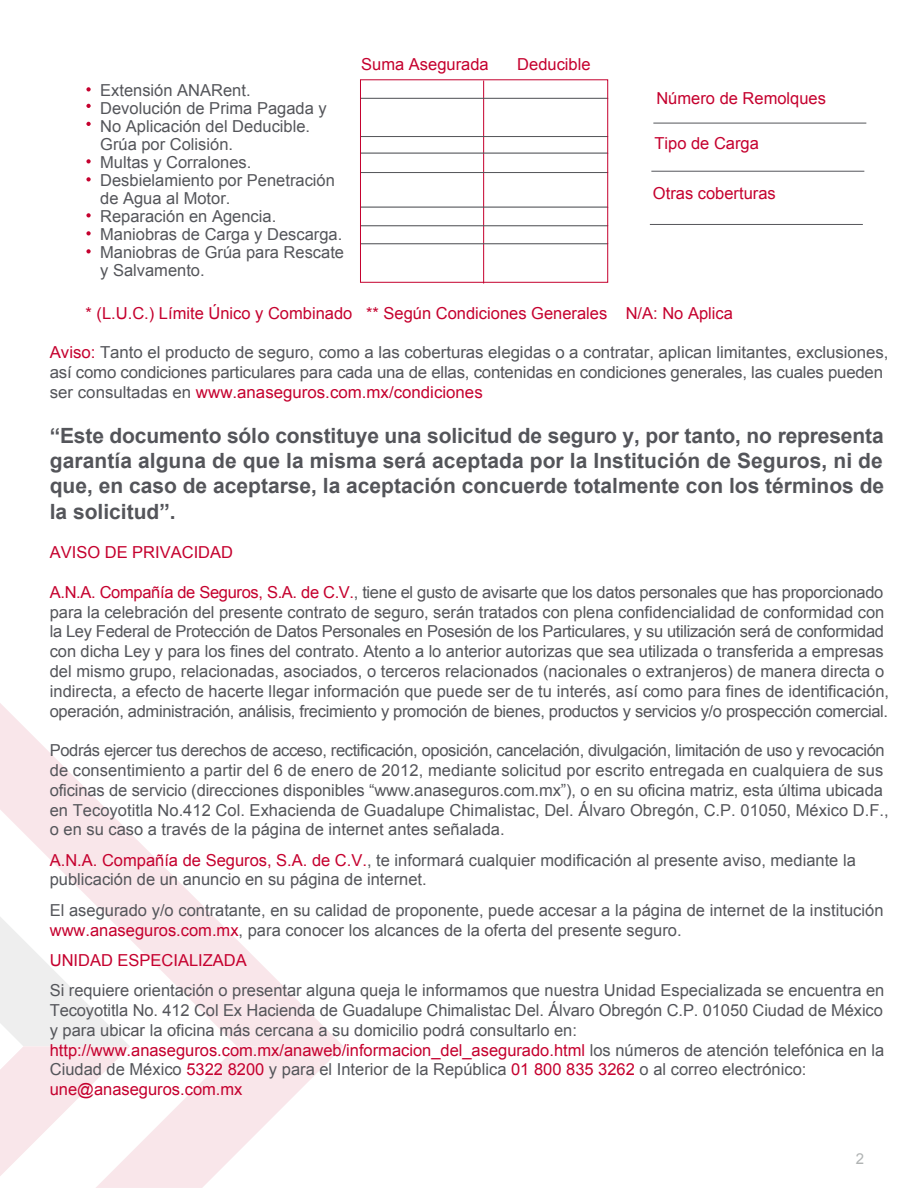
<style>
.page{position:relative;width:918px;height:1188px;background:#fff}
.page>*{position:absolute;margin:0;border:0;box-sizing:border-box;transform-origin:0 0}
.t1{font:700 21px/25.2px "Arial";color:#54555a;text-align:justify}
.t2{font:16.5px/19.8px "Arial";color:#54555a}
.t3{font:16.5px "Arial";color:#c5002e}
.t4{font:15px "Arial";color:#b0b3b3}
.s1{color:#c5002e}
</style>
<div class="page">
<svg style="left:0;top:703px;width:213px;height:213px"></svg>
<svg style="left:0;top:916px;width:343px;height:272px"></svg>
<hr style="left:483px;top:81px;width:1px;height:203px;background:#c5002e">
<hr style="left:361px;top:98px;width:247px;height:1px;background:#54555a">
<hr style="left:361px;top:136px;width:247px;height:1px;background:#54555a">
<hr style="left:361px;top:153px;width:247px;height:1px;background:#54555a">
<hr style="left:361px;top:172px;width:247px;height:1px;background:#54555a">
<hr style="left:361px;top:207px;width:247px;height:1px;background:#54555a">
<hr style="left:361px;top:226px;width:247px;height:1px;background:#54555a">
<hr style="left:361px;top:244px;width:247px;height:1px;background:#54555a">
<hr style="left:651px;top:171px;width:213px;height:1px;background:#54555a">
<hr style="left:653px;top:123px;width:213px;height:1px;background:#54555a">
<hr style="left:650px;top:224px;width:213px;height:1px;background:#54555a">
<div style="left:360px;top:79px;width:248px;height:204px;border:1px solid #c5002e"></div>
<svg style="left:86px;top:87px;width:5px;height:4px"></svg>
<svg style="left:86px;top:104px;width:5px;height:4px"></svg>
<svg style="left:86px;top:122px;width:5px;height:4px"></svg>
<svg style="left:86px;top:159px;width:5px;height:4px"></svg>
<svg style="left:86px;top:177px;width:5px;height:4px"></svg>
<svg style="left:86px;top:213px;width:5px;height:4px"></svg>
<svg style="left:86px;top:231px;width:5px;height:4px"></svg>
<svg style="left:86px;top:249px;width:5px;height:4px"></svg>
<p class="t2" style="left:100px;top:81px;width:245px;line-height:18px">Extensión ANARent.<br>Devolución de Prima Pagada y<br>No Aplicación del Deducible.<br>Grúa por Colisión.<br>Multas y Corralones.<br>Desbielamiento por Penetración de Agua al Motor.<br>Reparación en Agencia.<br>Maniobras de Carga y Descarga.<br>Maniobras de Grúa para Rescate y Salvamento.</p>
<p class="t3" style="left:361px;top:53px;width:129px">Suma Asegurada</p>
<p class="t3" style="left:517px;top:53px;width:75px">Deducible</p>
<p class="t3" style="left:656px;top:88px;width:171px">Número de Remolques</p>
<p class="t3" style="left:654px;top:132px;width:106px">Tipo de Carga</p>
<p class="t3" style="left:653px;top:182px;width:124px">Otras coberturas</p>
<p class="t3" style="left:86px;top:302px;width:649px">* (L.U.C.) Límite Único y Combinado ** Según Condiciones Generales N/A: No Aplica</p>
<p class="t2" style="left:50px;top:343px;width:840px"><span class="s1">Aviso:</span> Tanto el producto de seguro, como a las coberturas elegidas o a contratar, aplican limitantes, exclusiones, así como condiciones particulares para cada una de ellas, contenidas en condiciones generales, las cuales pueden ser consultadas en <span class="s1">www.anaseguros.com.mx/condiciones</span></p>
<p class="t1" style="left:50px;top:424px;width:836px">“Este documento sólo constituye una solicitud de seguro y, por tanto, no representa garantía alguna de que la misma será aceptada por la Institución de Seguros, ni de que, en caso de aceptarse, la aceptación concuerde totalmente con los términos de la solicitud”.</p>
<p class="t3" style="left:50px;top:542px;width:185px">AVISO DE PRIVACIDAD</p>
<p class="t2" style="left:50px;top:582px;width:841px"><span class="s1">A.N.A. Compañía de Seguros, S.A. de C.V.</span>, tiene el gusto de avisarte que los datos personales que has proporcionado para la celebración del presente contrato de seguro, serán tratados con plena confidencialidad de conformidad con la Ley Federal de Protección de Datos Personales en Posesión de los Particulares, y su utilización será de conformidad con dicha Ley y para los fines del contrato. Atento a lo anterior autorizas que sea utilizada o transferida a empresas del mismo grupo, relacionadas, asociados, o terceros relacionados (nacionales o extranjeros) de manera directa o indirecta, a efecto de hacerte llegar información que puede ser de tu interés, así como para fines de identificación, operación, administración, análisis, frecimiento y promoción de bienes, productos y servicios y/o prospección comercial.</p>
<p class="t2" style="left:50px;top:741px;width:841px">Podrás ejercer tus derechos de acceso, rectificación, oposición, cancelación, divulgación, limitación de uso y revocación de consentimiento a partir del 6 de enero de 2012, mediante solicitud por escrito entregada en cualquiera de sus oficinas de servicio (direcciones disponibles “www.anaseguros.com.mx”), o en su oficina matriz, esta última ubicada en Tecoyotitla No.412 Col. Exhacienda de Guadalupe Chimalistac, Del. Álvaro Obregón, C.P. 01050, México D.F., o en su caso a través de la página de internet antes señalada.</p>
<p class="t2" style="left:50px;top:850px;width:808px"><span class="s1">A.N.A. Compañía de Seguros, S.A. de C.V.</span>, te informará cualquier modificación al presente aviso, mediante la publicación de un anuncio en su página de internet.</p>
<p class="t2" style="left:50px;top:900px;width:835px">El asegurado y/o contratante, en su calidad de proponente, puede accesar a la página de internet de la institución <span class="s1">www.anaseguros.com.mx</span>, para conocer los alcances de la oferta del presente seguro.</p>
<p class="t3" style="left:50px;top:949px;width:199px">UNIDAD ESPECIALIZADA</p>
<p class="t2" style="left:50px;top:981px;width:836px">Si requiere orientación o presentar alguna queja le informamos que nuestra Unidad Especializada se encuentra en Tecoyotitla No. 412 Col Ex Hacienda de Guadalupe Chimalistac Del. Álvaro Obregón C.P. 01050 Ciudad de México y para ubicar la oficina más cercana a su domicilio podrá consultarlo en: <span class="s1">http://www.anaseguros.com.mx/anaweb/informacion_del_asegurado.html</span> los números de atención telefónica en la Ciudad de México <span class="s1">5322 8200</span> y para el Interior de la República <span class="s1">01 800 835 3262</span> o al correo electrónico: <span class="s1">une@anaseguros.com.mx</span></p>
<p class="t4" style="left:856px;top:1149px;width:10px">2</p>
</div>
